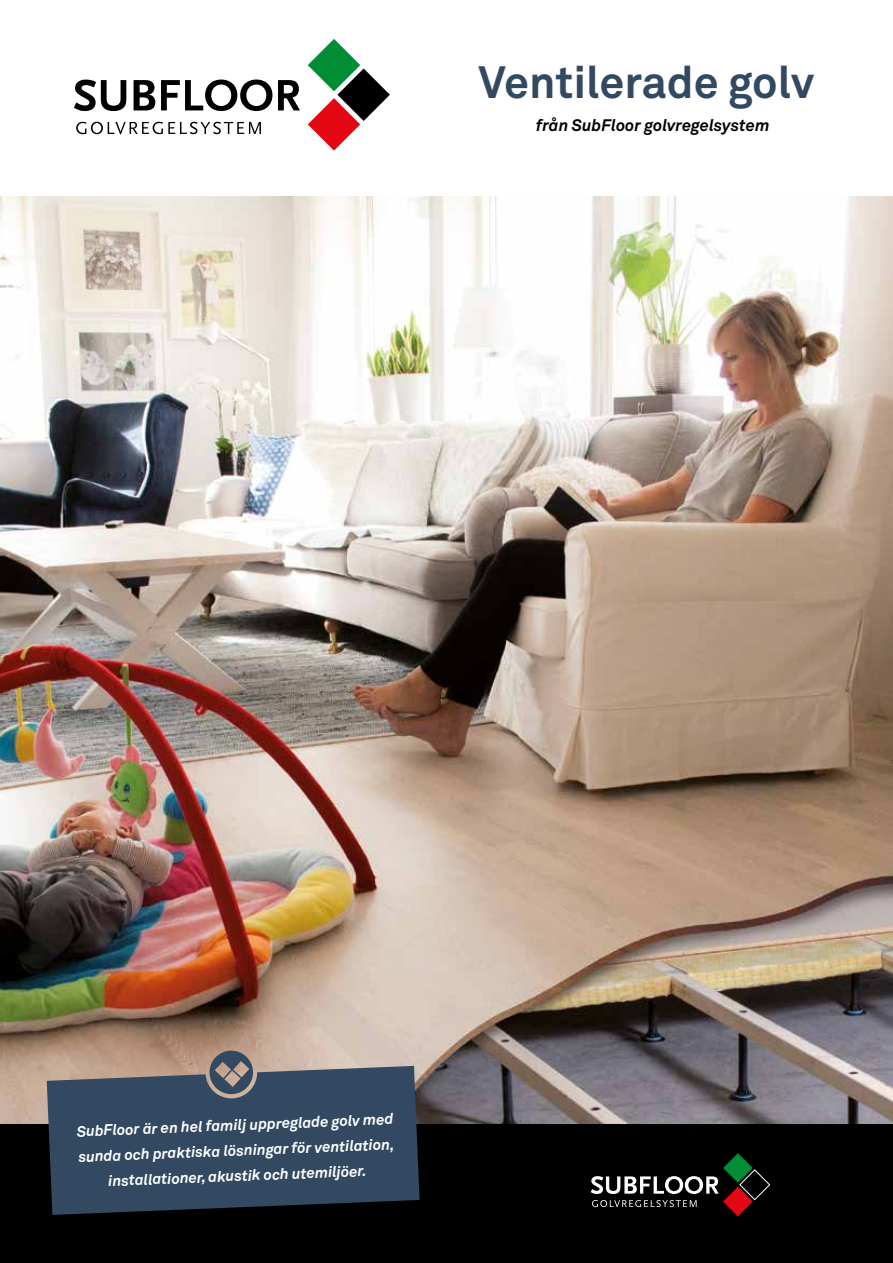
<style>
.page{position:relative;width:893px;height:1263px;background:#fff}
.page>*{position:absolute;margin:0;border:0;box-sizing:border-box;transform-origin:0 0}
.t1{font:700 44.7px "Akkurat Pro";color:#324961}
.t2{font:italic 700 16.5px "Akkurat Pro";color:#000}
.t3{font:italic 700 15px/25.3px "Akkurat Pro";color:#fff;text-align:center}
</style>
<div class="page">
<img style="left:0;top:197px;width:893px;height:927px">
<div style="left:0;top:1124px;width:893px;height:139px;background:#000"></div>
<svg style="left:591px;top:1153px;width:179px;height:63px"></svg>
<svg style="left:308px;top:39px;width:82px;height:112px"></svg>
<svg style="left:74px;top:80px;width:52px;height:31px"></svg>
<svg style="left:134px;top:80px;width:21px;height:30px"></svg>
<svg style="left:161px;top:80px;width:111px;height:31px"></svg>
<svg style="left:278px;top:80px;width:22px;height:30px"></svg>
<svg style="left:76px;top:122px;width:185px;height:12px"></svg>
<svg style="left:209px;top:1050px;width:44px;height:16px"></svg>
<svg style="left:47px;top:1066px;width:373px;height:149px;background:#374a5e"></svg>
<h1 class="t1" style="left:478px;top:54px;width:337px">Ventilerade golv</h1>
<p class="t2" style="left:536px;top:114px;width:235px">från SubFloor golvregelsystem</p>
<p class="t3" style="left:76px;top:1118px;width:318px;rotate:-2deg">SubFloor är en hel familj uppreglade golv med sunda och praktiska lösningar för ventilation, installationer, akustik och utemiljöer.</p>
</div>
